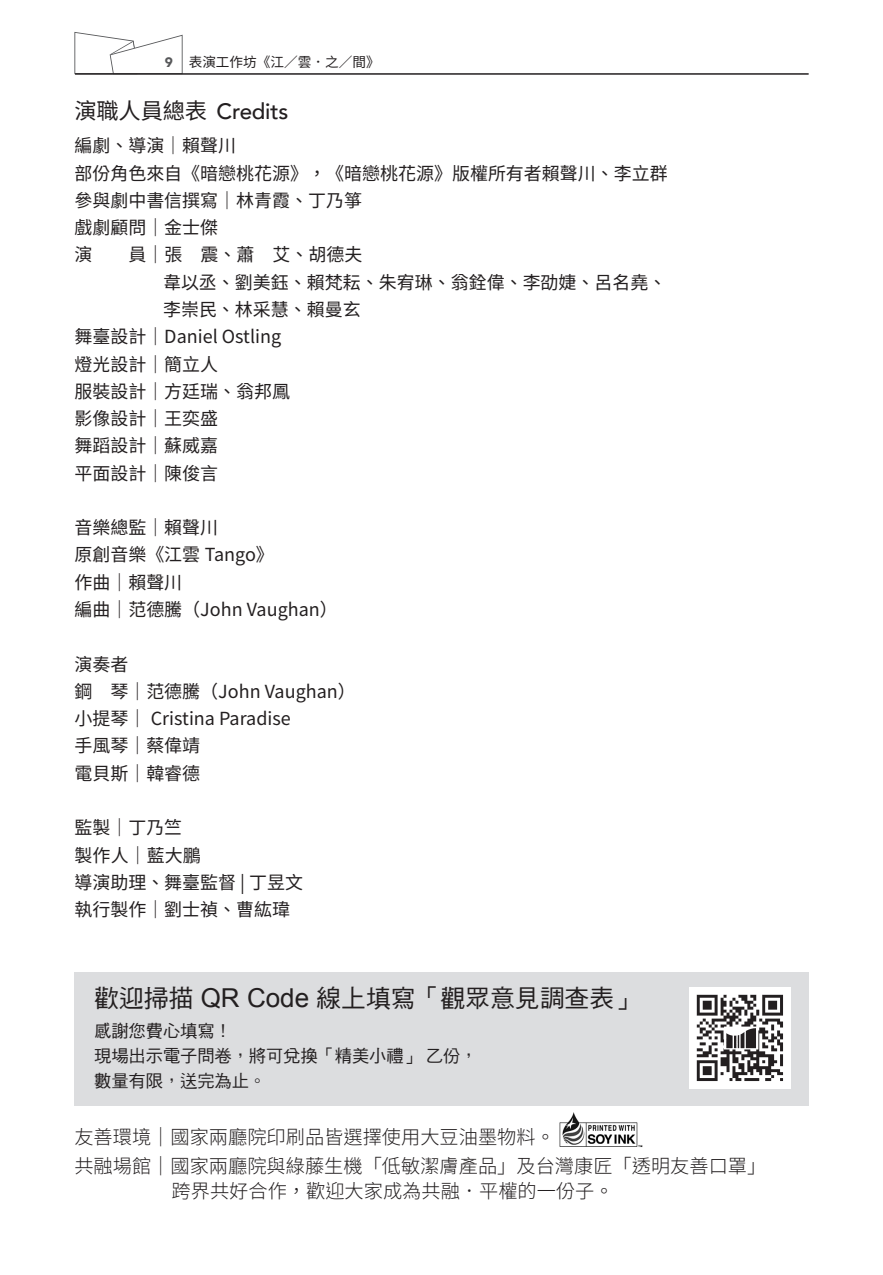
<style>
.page{position:relative;width:883px;height:1275px;background:#fff}
.page>*{position:absolute;margin:0;border:0;box-sizing:border-box;transform-origin:0 0}
.t1{font:24.85px "DF Hei Std W5";color:#231f20}
.t2{font:500 22.4px "Avenir";letter-spacing:-.01em;color:#231f20}
.t3{font:300 19.25px/29.8px "Noto Sans CJ Ktc";color:#231f20}
.t4{font:18.03px/27.3px "Noto Sans CJ Ktc";color:#231f20}
.t5{font:17.32px/24.8px "DF Hei Std W5";letter-spacing:-.01em;color:#231f20}
.t6{font:13.65px "Noto Sans CJ Ktc";color:#231f20}
.s1{font-family:"Avenir";font-weight:900;color:#57585a}
.s2{font-family:"Noto Sans CJ Ktc";font-weight:400}
.s3{font-family:"Arial";font-size:26.07px}
</style>
<div class="page">
<svg style="left:74px;top:32px;width:109px;height:42px"></svg>
<hr style="left:75px;top:74px;width:734px;height:1px;background:#231f20">
<div style="left:74px;top:972px;width:735px;height:134px;background:#dcdddf"></div>
<img style="left:690px;top:988px;width:101px;height:101px">
<img style="left:559px;top:1112px;width:84px;height:35px">
<p class="t6" style="left:165px;top:54px;width:216px"><span class="s1">9</span> 表演工作坊《江／雲．之／間》</p>
<p class="t2" style="left:74px;top:92px;width:215px"><span class="s2">演職人員總表</span> Credits</p>
<p class="t4" style="left:74px;top:132px;width:595px">編劇、導演｜賴聲川<br>部份角色來自《暗戀桃花源》，《暗戀桃花源》版權所有者賴聲川、李立群參與劇中書信撰寫｜林青霞、丁乃箏<br>戲劇顧問｜金士傑<br>演</p>
<p class="t4" style="left:129px;top:241px;width:235px">員｜張　震、蕭　艾、胡德夫</p>
<p class="t4" style="left:163px;top:269px;width:505px">韋以丞、劉美鈺、賴梵耘、朱宥琳、翁銓偉、李劭婕、呂名堯、</p>
<p class="t4" style="left:163px;top:296px;width:199px">李崇民、林采慧、賴曼玄</p>
<p class="t4" style="left:74px;top:323px;width:208px">舞臺設計｜Daniel Ostling</p>
<p class="t4" style="left:74px;top:351px;width:145px">燈光設計｜簡立人</p>
<p class="t4" style="left:74px;top:378px;width:217px">服裝設計｜方廷瑞、翁邦鳳</p>
<p class="t4" style="left:74px;top:405px;width:145px">影像設計｜王奕盛</p>
<p class="t4" style="left:74px;top:432px;width:145px">舞蹈設計｜蘇威嘉</p>
<p class="t4" style="left:74px;top:460px;width:145px">平面設計｜陳俊言</p>
<p class="t4" style="left:74px;top:514px;width:265px">音樂總監｜賴聲川<br>原創音樂《江雲 Tango》<br>作曲｜賴聲川<br>編曲｜范德騰（John Vaughan）</p>
<p class="t4" style="left:74px;top:651px;width:283px">演奏者<br>鋼　琴｜范德騰（John Vaughan）小提琴｜ Cristina Paradise<br>手風琴｜蔡偉靖<br>電貝斯｜韓睿德</p>
<p class="t4" style="left:74px;top:814px;width:230px">監製｜丁乃竺<br>製作人｜藍大鵬<br>導演助理、舞臺監督 | 丁昱文執行製作｜劉士禎、曹紘瑋</p>
<h1 class="t1" style="left:94px;top:985px;width:546px">歡迎掃描 <span class="s3">QR Code</span> 線上填寫「觀眾意見調查表」</h1>
<p class="t5" style="left:94px;top:1018px;width:385px">感謝您費心填寫！<br>現場出示電子問卷，將可兌換「精美小禮」乙份，數量有限，送完為止。</p>
<p class="t3" style="left:74px;top:1122px;width:694px">友善環境｜國家兩廳院印刷品皆選擇使用大豆油墨物料。<br>共融場館｜國家兩廳院與綠藤生機「低敏潔膚產品」及台灣康匠「透明友善口罩」</p>
<p class="t3" style="left:172px;top:1177px;width:444px">跨界共好合作，歡迎大家成為共融．平權的一份子。</p>
</div>
